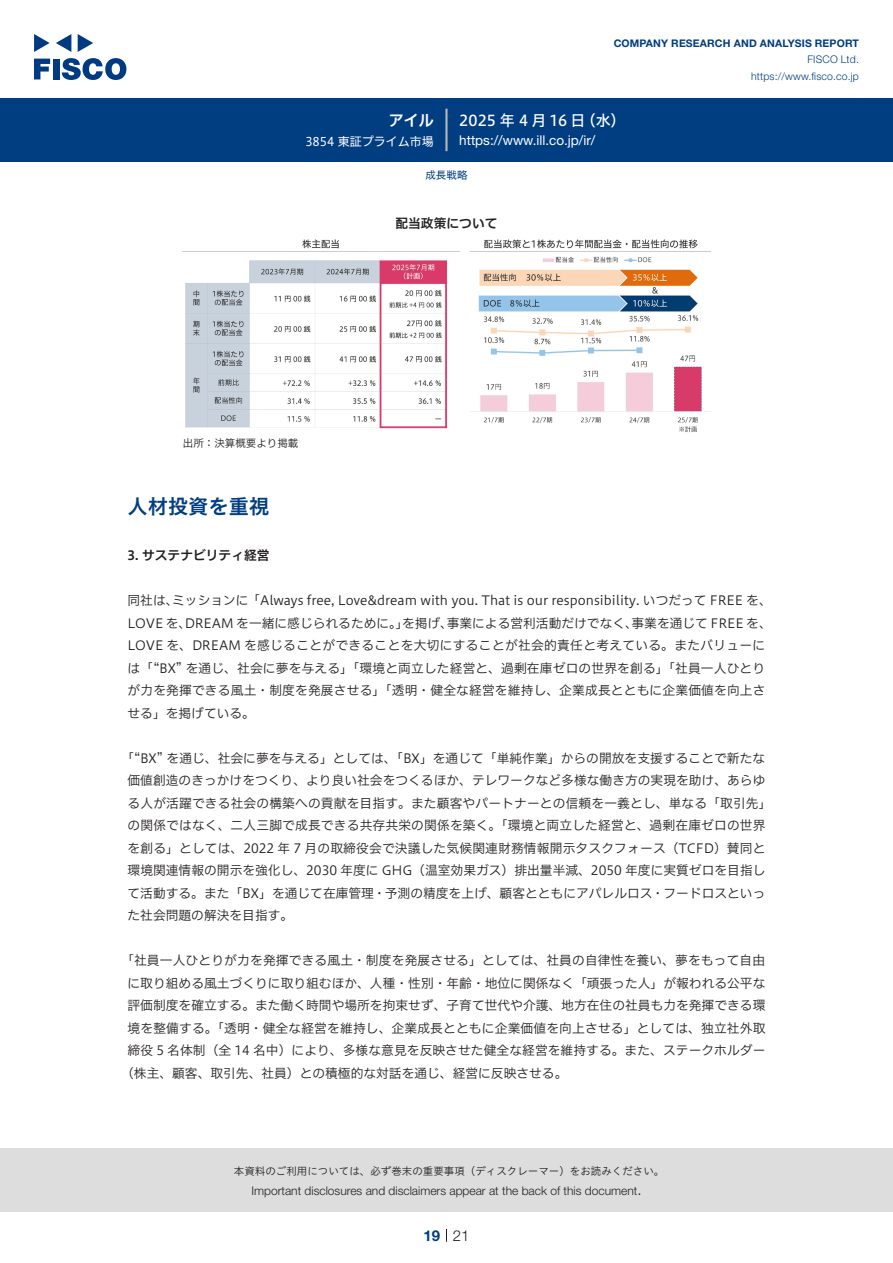
<style>
.page{position:relative;width:893px;height:1263px;background:#fff}
.page>*{position:absolute;margin:0;border:0;box-sizing:border-box;transform-origin:0 0}
.中タイトル{font:20.25px "Hiragino UD Sans Std W6";color:#003d81}
.t1{font:15px "Hiragino UD Sans F Std N W5";letter-spacing:.005em;color:#fff}
.t2{font:300 15px "Helvetica Neue LT Std";color:#231f20}
.t3{font:15px "Hiragino UD Sans F Std N W6";color:#fff}
.t4{font:700 15px "Helvetica Neue LT Std";color:#003d81}
.t5{font:13.5px "Helvetica Neue LT Std";color:#fff}
.本文{font:12.75px/22.5px "Hiragino UD Sans F Std N W3";letter-spacing:.005em;color:#231f20}
.小タイトル{font:12.75px "Hiragino UD Sans F Std N W6";color:#231f20}
.チャートタイトル{font:12.75px "Hiragino UD Sans F Std N W6";color:#231f20}
.t6{font:300 12px "Helvetica Neue LT Std";color:#231f20}
.t7{font:12px "Hiragino UD Sans F Std N W4";color:#fff}
.t8{font:10.5px "Hiragino UD Sans Std W3";color:#231f20}
.t9{font:700 10.5px "Helvetica Neue LT Std";letter-spacing:.015em;color:#003d81}
.t10{font:300 10.5px/16.5px "Helvetica Neue LT Std";letter-spacing:.015em;color:#003d81;text-align:right}
.表組み基本スタイル{font:10.5px "Hiragino UD Sans F Std N W3";color:#231f20}
.ヘッダー{font:10.5px "Hiragino UD Sans F Std N W4";color:#003d81}
</style>
<div class="page">
<div style="left:0;top:1148px;width:893px;height:64px;background:#ddd"></div>
<svg style="left:34px;top:59px;width:16px;height:20px"></svg>
<div style="left:53px;top:59px;width:6px;height:20px;background:#003a83"></div>
<svg style="left:62px;top:58px;width:64px;height:22px"></svg>
<svg style="left:34px;top:34px;width:16px;height:18px"></svg>
<svg style="left:78px;top:34px;width:15px;height:18px"></svg>
<svg style="left:56px;top:34px;width:15px;height:18px"></svg>
<div style="left:0;top:98px;width:893px;height:64px;background:#003d81"></div>
<hr style="left:445px;top:109px;width:3px;height:42px;background:#b5b5b6">
<svg style="left:446px;top:1229px;width:1px;height:13px"></svg>
<img style="left:183px;top:239px;width:527px;height:194px">
<p class="t3" style="left:389px;top:109px;width:46px">アイル</p>
<p class="t7" style="left:305px;top:132px;width:130px">3854 東証プライム市場</p>
<p class="t9" style="left:614px;top:37px;width:247px">COMPANY RESEARCH AND ANALYSIS REPORT</p>
<p class="t10" style="left:751px;top:51px;width:109px">FISCO Ltd. https://www.fisco.co j p.</p>
<p class="t1" style="left:581px;top:109px;width:46px">（水(</p>
<p class="t1" style="left:459px;top:109px;width:128px">2025 年 4 月 16 日</p>
<p class="t5" style="left:459px;top:132px;width:138px">https: / / w w w . i l l . c o j p. /i r/</p>
<p class="表組み基本スタイル" style="left:183px;top:435px;width:117px">出所：決算概要より掲載</p>
<p class="ヘッダー" style="left:425px;top:167px;width:43px">成長戦略</p>
<p class="チャートタイトル" style="left:395px;top:214px;width:103px">配当政策について</p>
<p class="中タイトル" style="left:128px;top:491px;width:143px">人材投資を重視</p>
<p class="小タイトル" style="left:128px;top:546px;width:144px">3. サステナビリティ経営</p>
<p class="本文" style="left:172px;top:588px;width:601px">ミッションに「Always free, Love&amp;dream with you. That is our responsibility. いつだって FREE を、</p>
<p class="本文" style="left:128px;top:588px;width:52px">同社は、</p>
<p class="本文" style="left:402px;top:611px;width:52px">を掲げ、</p>
<p class="本文" style="left:185px;top:611px;width:225px">DREAM を一緒に感じられるために。」</p>
<p class="本文" style="left:447px;top:611px;width:193px">事業による営利活動だけでなく、</p>
<p class="本文" style="left:632px;top:611px;width:142px">事業を通じて FREE を、</p>
<p class="本文" style="left:128px;top:611px;width:640px">LOVE を、<br>LOVE を、DREAM を感じることができることを大切にすることが社会的責任と考えている。またバリューには「“BX” を通じ、社会に夢を与える」「環境と両立した経営と、過剰在庫ゼロの世界を創る」「社員一人ひとりが力を発揮できる風土・制度を発展させる」「透明・健全な経営を維持し、企業成長とともに企業価値を向上させる」を掲げている。</p>
<p class="本文" style="left:128px;top:746px;width:645px;text-indent:-6px">「“BX” を通じ、社会に夢を与える」としては、「BX」を通じて「単純作業」からの開放を支援することで新たな価値創造のきっかけをつくり、より良い社会をつくるほか、テレワークなど多様な働き方の実現を助け、あらゆる人が活躍できる社会の構築への貢献を目指す。また顧客やパートナーとの信頼を一義とし、単なる「取引先「の関係ではなく、二人三脚で成長できる共存共栄の関係を築く。「環境と両立した経営と、過剰在庫ゼロの世界を創る」としては、2022 年 7 月の取締役会で決議した気候関連財務情報開示タスクフォース（TCFD）賛同と環境関連情報の開示を強化し、2030 年度に GHG（温室効果ガス）排出量半減、2050 年度に実質ゼロを目指して活動する。また「BX」を通じて在庫管理・予測の精度を上げ、顧客とともにアパレルロス・フードロスといった社会問題の解決を目指す。</p>
<p class="本文" style="left:121px;top:948px;width:645px">「社員一人ひとりが力を発揮できる風土・制度を発展させる」としては、社員の自律性を養い、夢をもって自由</p>
<p class="本文" style="left:128px;top:971px;width:639px">に取り組める風土づくりに取り組むほか、人種・性別・年齢・地位に関係なく「頑張った人」が報われる公平な</p>
<p class="本文" style="left:128px;top:993px;width:639px">評価制度を確立する。また働く時間や場所を拘束せず、子育て世代や介護、地方在住の社員も力を発揮できる環</p>
<p class="本文" style="left:128px;top:1016px;width:639px">境を整備する。「透明・健全な経営を維持し、企業成長とともに企業価値を向上させる」としては、独立社外取</p>
<p class="本文" style="left:128px;top:1038px;width:639px">締役 5 名体制（全 14 名中）により、多様な意見を反映させた健全な経営を維持する。また、ステークホルダー</p>
<p class="本文" style="left:121px;top:1061px;width:448px">（株主、顧客、取引先、社員）との積極的な対話を通じ、経営に反映させる。</p>
<p class="t8" style="left:234px;top:1163px;width:432px">本資料のご利用については、必ず巻末の重要事項（ディスクレーマー）をお読みください。</p>
<p class="t2" style="left:637px;top:1180px;width:6px">.</p>
<p class="t6" style="left:251px;top:1183px;width:387px">Important disclosures and disclaimers appear at the back of this document</p>
<p class="t4" style="left:423px;top:1226px;width:18px">19</p>
<p class="t2" style="left:453px;top:1226px;width:18px">21</p>
</div>
